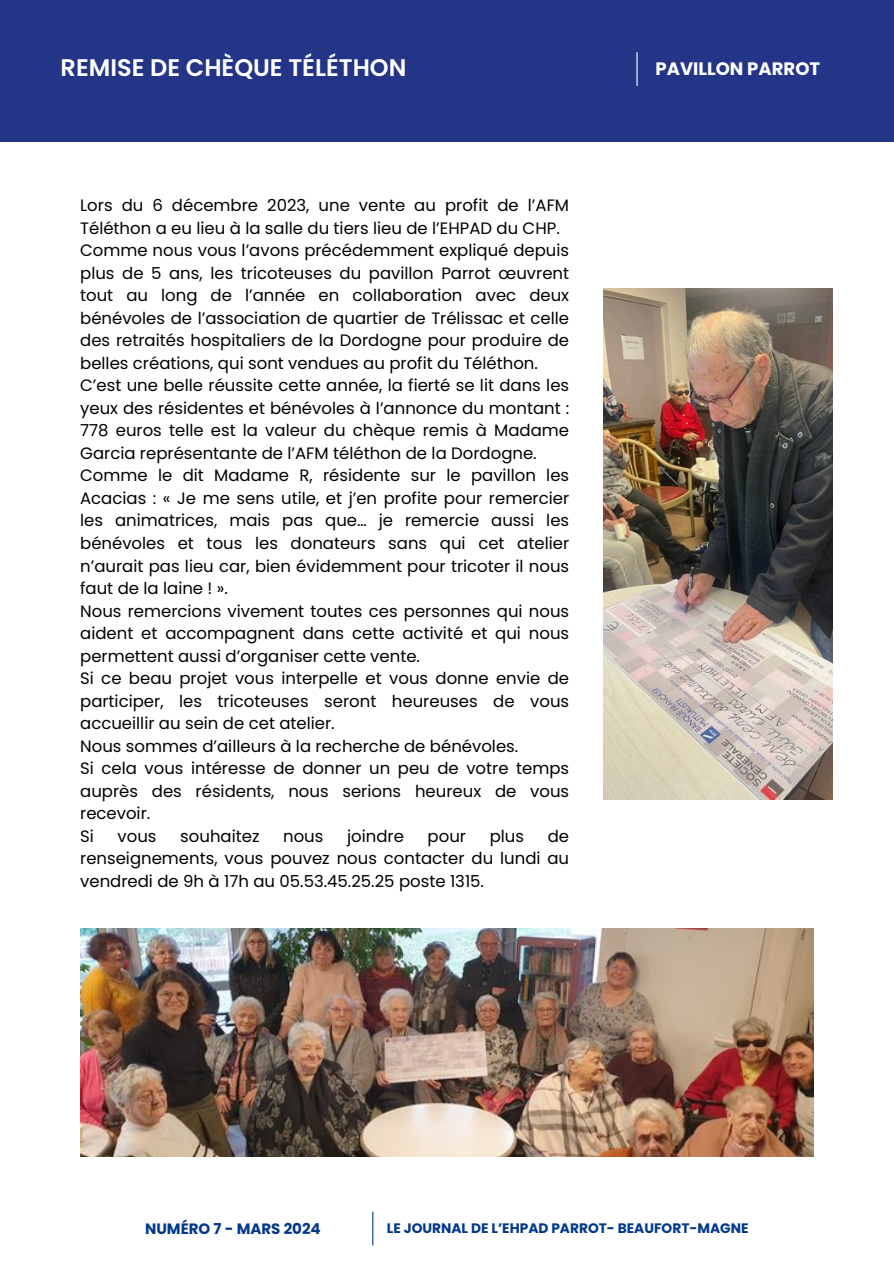
<style>
.page{position:relative;width:894px;height:1264px;background:#fff}
.page>*{position:absolute;margin:0;border:0;box-sizing:border-box;transform-origin:0 0}
.t1{font:600 24px "Poppins";color:#fff}
.t2{font:700 18px "Poppins";color:#fff}
.t3{font:16.5px/22.5px "Poppins";color:#000}
.t4{font:700 15px "Poppins";color:#013888}
.t5{font:700 13.8px "Poppins";color:#013888}
</style>
<div class="page">
<div style="left:0;top:0;width:893px;height:141px;background:#243588"></div>
<hr style="left:636px;top:52px;width:1px;height:34px;background:#fff">
<hr style="left:372px;top:1211px;width:1px;height:34px;background:#013888">
<img style="left:603px;top:289px;width:229px;height:511px">
<img style="left:80px;top:928px;width:732px;height:228px">
<p class="t1" style="left:61px;top:51px;width:347px">REMISE DE CHÈQUE TÉLÉTHON</p>
<p class="t2" style="left:655px;top:56px;width:166px">PAVILLON PARROT</p>
<p class="t3" style="left:80px;top:194px;width:490px">Lors du 6 décembre 2023, une vente au profit de l’AFM Téléthon a eu lieu à la salle du tiers lieu de l’EHPAD du CHP.<br>Comme nous vous l’avons précédemment expliqué depuis plus de 5 ans, les tricoteuses du pavillon Parrot œuvrent tout au long de l’année en collaboration avec deux bénévoles de l’association de quartier de Trélissac et celle des retraités hospitaliers de la Dordogne pour produire de belles créations, qui sont vendues au profit du Téléthon.<br>C’est une belle réussite cette année, la fierté se lit dans les yeux des résidentes et bénévoles à l’annonce du montant :<br>778 euros telle est la valeur du chèque remis à Madame Garcia représentante de l’AFM téléthon de la Dordogne.<br>Comme le dit Madame R, résidente sur le pavillon les Acacias : « Je me sens utile, et j’en profite pour remercier les animatrices, mais pas que… je remercie aussi les bénévoles et tous les donateurs sans qui cet atelier n’aurait pas lieu car, bien évidemment pour tricoter il nous faut de la laine ! ».<br>Nous remercions vivement toutes ces personnes qui nous aident et accompagnent dans cette activité et qui nous permettent aussi d’organiser cette vente.<br>Si ce beau projet vous interpelle et vous donne envie de participer, les tricoteuses seront heureuses de vous accueillir au sein de cet atelier.<br>Nous sommes d’ailleurs à la recherche de bénévoles.<br>Si cela vous intéresse de donner un peu de votre temps auprès des résidents, nous serions heureux de vous recevoir.<br>Si</p>
<p class="t3" style="left:118px;top:824px;width:40px">vous</p>
<p class="t3" style="left:180px;top:824px;width:81px">souhaitez</p>
<p class="t3" style="left:283px;top:824px;width:42px">nous</p>
<p class="t3" style="left:347px;top:824px;width:58px">joindre</p>
<p class="t3" style="left:427px;top:824px;width:40px">pour</p>
<p class="t3" style="left:489px;top:824px;width:36px">plus</p>
<p class="t3" style="left:80px;top:824px;width:490px;text-align:justify;text-indent:467px">de renseignements, vous pouvez nous contacter du lundi au vendredi de 9h à 17h au 05.53.45.25.25 poste 1315.</p>
<h1 class="t4" style="left:145px;top:1218px;width:177px">NUMÉRO 7 - MARS 2024</h1>
<h2 class="t5" style="left:387px;top:1218px;width:363px">LE JOURNAL DE L’EHPAD PARROT- BEAUFORT-MAGNE</h2>
</div>
